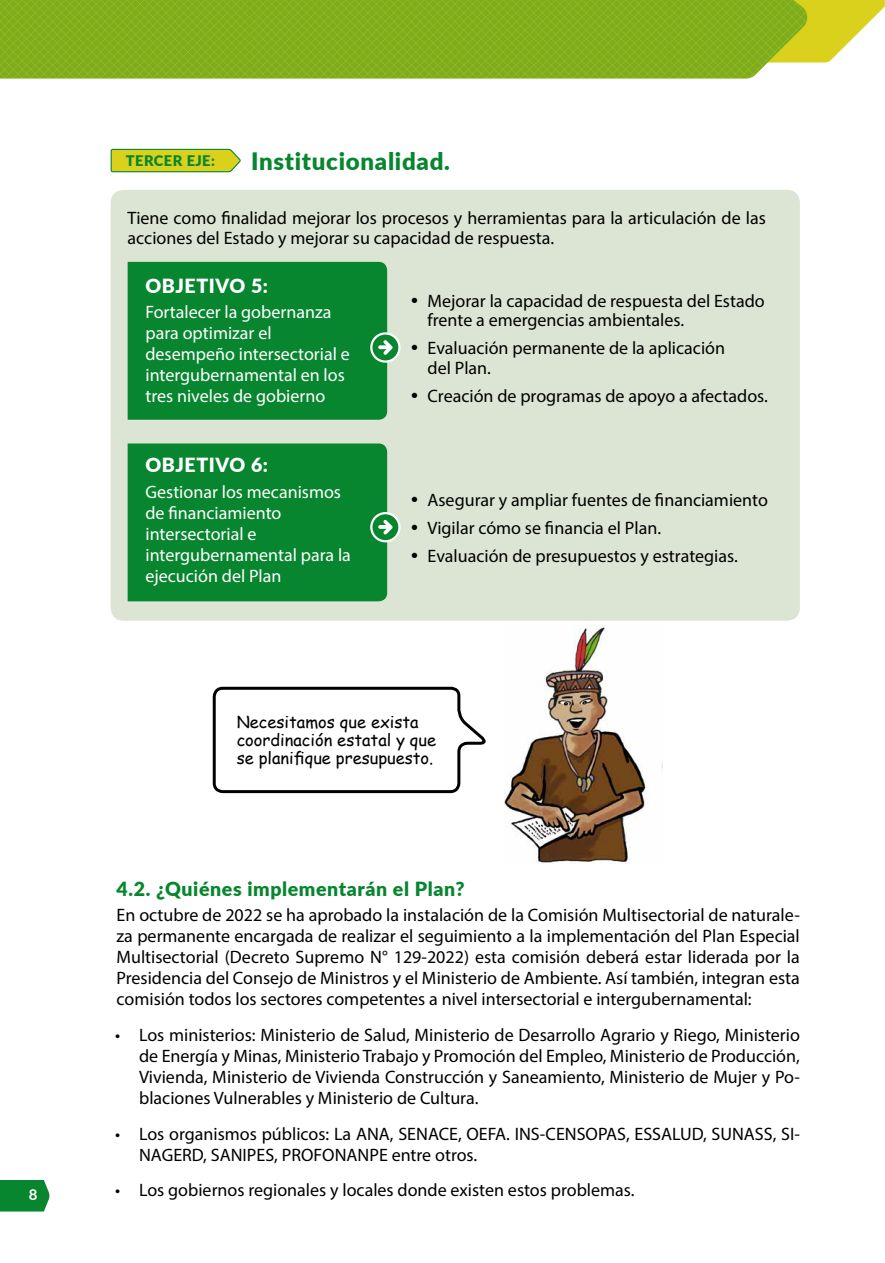
<style>
.page{position:relative;width:885px;height:1263px;background:#fff}
.page>*{position:absolute;margin:0;border:0;box-sizing:border-box;transform-origin:0 0}
.t1{font:900 24px "Lato";letter-spacing:.03em;color:#07862f}
.t2{font:900 19.5px "Lato";letter-spacing:.03em;color:#07862f}
.t3{font:900 19.5px "Lato";letter-spacing:.03em;color:#fff}
.t4{font:18px/21px "Myriad Pro";color:#000}
.t5{font:18px/21px "Myriad Pro";color:#fff}
.t6{font:16.5px/18px "Comic Sans MS";color:#000}
.t7{font:700 15px "Lato";color:#fff}
.t8{font:900 14.7px "Lato";letter-spacing:.03em;color:#07862f}
</style>
<div class="page">
<svg style="left:110px;top:148px;width:131px;height:25px"></svg>
<div style="left:111px;top:190px;width:688px;height:431px;background:#dce5d3;border-radius:13px"></div>
<svg style="left:0;top:0;width:884px;height:78px"></svg>
<img style="left:504px;top:626px;width:158px;height:237px">
<svg style="left:212px;top:686px;width:274px;height:108px"></svg>
<svg style="left:371px;top:333px;width:28px;height:29px"></svg>
<div style="left:370px;top:332px;width:30px;height:31px;border:2px solid #fff;border-radius:50%"></div>
<div style="left:128px;top:262px;width:264px;height:158px;background:#07862f"></div>
<svg style="left:371px;top:513px;width:28px;height:28px"></svg>
<div style="left:370px;top:512px;width:30px;height:30px;border:2px solid #fff;border-radius:50%"></div>
<div style="left:128px;top:443px;width:264px;height:158px;background:#07862f"></div>
<div style="left:0;top:1180px;width:50px;height:31px;background:#07862f"></div>
<p class="t7" style="left:29px;top:1183px;width:10px">8</p>
<p class="t8" style="left:126px;top:150px;width:91px">TERCER EJE:</p>
<h1 class="t1" style="left:251px;top:143px;width:200px">Institucionalidad.</h1>
<p class="t4" style="left:128px;top:208px;width:639px;line-height:19.5px">Tiene como finalidad mejorar los procesos y herramientas para la articulación de las acciones del Estado y mejorar su capacidad de respuesta.</p>
<p class="t3" style="left:145px;top:271px;width:124px">OBJETIVO 5:</p>
<p class="t5" style="left:145px;top:302px;width:206px">Fortalecer la gobernanza para optimizar el desempeño intersectorial e intergubernamental en los tres niveles de gobierno</p>
<p class="t3" style="left:145px;top:451px;width:124px">OBJETIVO 6:</p>
<p class="t5" style="left:145px;top:481px;width:207px">Gestionar los mecanismos de financiamiento intersectorial e intergubernamental para la ejecución del Plan</p>
<p class="t4" style="left:427px;top:291px;width:338px;line-height:19.5px">Mejorar la capacidad de respuesta del Estado frente a emergencias ambientales.</p>
<p class="t4" style="left:427px;top:338px;width:299px;line-height:19.5px">Evaluación permanente de la aplicación del Plan.</p>
<p class="t4" style="left:427px;top:385px;width:342px">Creación de programas de apoyo a afectados.</p>
<p class="t4" style="left:427px;top:486px;width:342px;line-height:28px">Asegurar y ampliar fuentes de financiamiento<br>Vigilar cómo se financia el Plan.<br>Evaluación de presupuestos y estrategias.</p>
<p class="t6" style="left:237px;top:712px;width:201px">Necesitamos que exista coordinación estatal y que se planifique presupuesto.</p>
<p class="t2" style="left:117px;top:874px;width:349px">4.2. ¿Quiénes implementarán el Plan?</p>
<p class="t4" style="left:117px;top:905px;width:684px;text-align:justify">En octubre de 2022 se ha aprobado la instalación de la Comisión Multisectorial de naturale&shy;za permanente encargada de realizar el seguimiento a la implementación del Plan Especial Multisectorial (Decreto Supremo N° 129-2022) esta comisión deberá estar liderada por la Presidencia del Consejo de Ministros y el Ministerio de Ambiente. Así también, integran esta comisión todos los sectores competentes a nivel intersectorial e intergubernamental:</p>
<p class="t4" style="left:139px;top:1024px;width:662px;text-align:justify;text-indent:-24px">• Los ministerios: Ministerio de Salud, Ministerio de Desarrollo Agrario y Riego, Ministerio de Energía y Minas, Ministerio Trabajo y Promoción del Empleo, Ministerio de Producción, Vivienda, Ministerio de Vivienda Construcción y Saneamiento, Ministerio de Mujer y Po&shy;blaciones Vulnerables y Ministerio de Cultura.</p>
<p class="t4" style="left:139px;top:1123px;width:662px;text-indent:-24px">• Los organismos públicos: La ANA, SENACE, OEFA. INS-CENSOPAS, ESSALUD, SUNASS, SI-<br>NAGERD, SANIPES, PROFONANPE entre otros.</p>
<p class="t4" style="left:115px;top:1179px;width:521px">• Los gobiernos regionales y locales donde existen estos problemas.</p>
</div>
